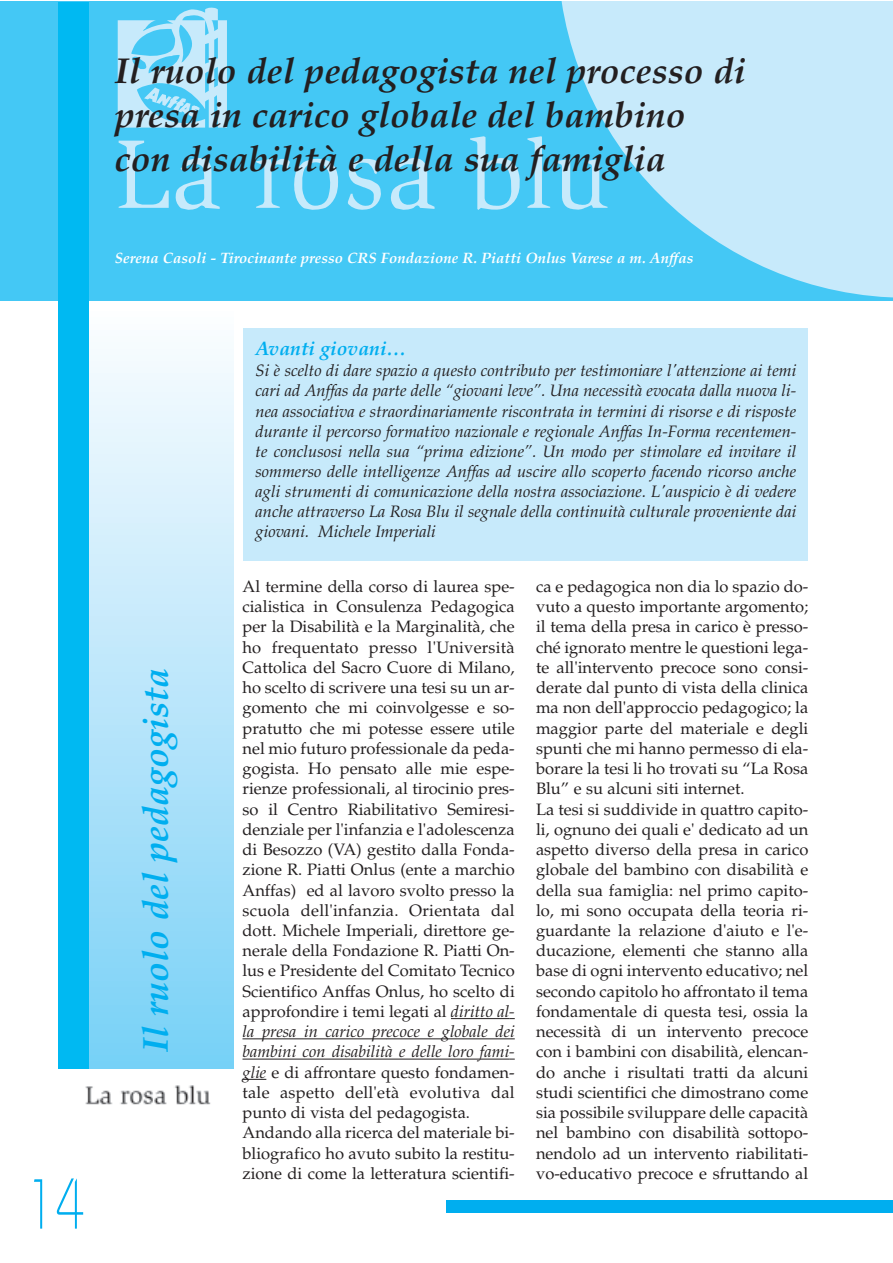
<style>
.page{position:relative;width:893px;height:1263px;background:#fff}
.page>*{position:absolute;margin:0;border:0;box-sizing:border-box;transform-origin:0 0}
.t1{font:300 70.5px "Bauhaus";color:#00aeef;scale:.75 1}
.t2{font:italic 700 36px/43.8px "Palatino";color:#231f20}
.t3{font:italic 700 36px "Palatino";color:#00aeef}
.t4{font:italic 700 19.5px "Palatino";color:#00aeef}
.t5{font:16.5px/20.2px "Palatino";color:#231f20}
.t6{font:italic 16.5px/20.1px "Palatino";color:#231f20;text-align:justify}
.t7{font:italic 700 15px "Palatino";color:#fff}
.s1{font-style:italic}
</style>
<div class="page">
<div style="left:0;top:2px;width:892px;height:299px;background:#44c8f5"></div>
<div style="left:89px;top:301px;width:144px;height:768px;background:linear-gradient(to bottom,#fffeff,#79d0f7)"></div>
<div style="left:58px;top:2px;width:31px;height:1067px;background:#00b9f2"></div>
<svg style="left:561px;top:2px;width:331px;height:296px;fill:#c7eafb"></svg>
<svg style="left:119px;top:141px;width:101px;height:69px"></svg>
<svg style="left:256px;top:158px;width:82px;height:52px"></svg>
<svg style="left:347px;top:158px;width:87px;height:52px"></svg>
<svg style="left:470px;top:136px;width:137px;height:75px"></svg>
<svg style="left:118px;top:7px;width:109px;height:121px"></svg>
<img style="left:85px;top:1086px;width:126px;height:19px">
<hr style="left:451px;top:1018px;width:58px;height:1px;background:#231f20">
<hr style="left:242px;top:1038px;width:35px;height:1px;background:#231f20">
<hr style="left:276px;top:1038px;width:111px;height:1px;background:#231f20">
<hr style="left:386px;top:1038px;width:128px;height:1px;background:#231f20">
<hr style="left:242px;top:1059px;width:224px;height:1px;background:#231f20">
<hr style="left:466px;top:1059px;width:43px;height:1px;background:#231f20">
<svg style="left:242px;top:1079px;width:24px;height:1px"></svg>
<div style="left:446px;top:1201px;width:446px;height:12px;background:#00aeef"></div>
<div style="left:243px;top:329px;width:565px;height:232px;background:#c7eafb"></div>
<h1 class="t1" style="left:26px;top:1179px;width:80px">14</h1>
<h2 class="t2" style="left:115px;top:53px;width:632px">Il ruolo del pedagogista nel processo di presa in carico globale del bambino con disabilità e della sua famiglia</h2>
<p class="t7" style="left:115px;top:252px;width:580px">Serena Casoli - Tirocinante presso CRS Fondazione R. Piatti Onlus Varese a m. Anffas</p>
<h2 class="t3" style="left:141px;top:1052px;width:385px;rotate:-90deg">Il ruolo del pedagogista</h2>
<p class="t4" style="left:255px;top:341px;width:152px">Avanti giovani…</p>
<p class="t6" style="left:255px;top:363px;width:542px">Si è scelto di dare spazio a questo contributo per testimoniare l'attenzione ai temi cari ad Anffas da parte delle “giovani leve”. Una necessità evocata dalla nuova li&shy;nea associativa e straordinariamente riscontrata in termini di risorse e di risposte durante il percorso formativo nazionale e regionale Anffas In-Forma recentemen&shy;te conclusosi nella sua “prima edizione”. Un modo per stimolare ed invitare il sommerso delle intelligenze Anffas ad uscire allo scoperto facendo ricorso anche agli strumenti di comunicazione della nostra associazione. L'auspicio è di vedere anche attraverso La Rosa Blu il segnale della continuità culturale proveniente dai giovani. Michele Imperiali</p>
<p class="t5" style="left:242px;top:578px;width:274px">Al termine della corso di laurea spe&shy;cialistica in Consulenza Pedagogica per la Disabilità e la Marginalità, che ho frequentato presso l'Università Cattolica del Sacro Cuore di Milano, ho scelto di scrivere una tesi su un ar&shy;gomento che mi coinvolgesse e so&shy;pratutto che mi potesse essere utile nel mio futuro professionale da peda&shy;gogista. Ho pensato alle mie espe&shy;rienze professionali, al tirocinio pres&shy;so il Centro Riabilitativo Semiresi&shy;denziale per l'infanzia e l'adolescenza di Besozzo (VA) gestito dalla Fonda&shy;zione R. Piatti Onlus (ente a marchio Anffas) ed al lavoro svolto presso la scuola dell'infanzia. Orientata dal dott. Michele Imperiali, direttore ge&shy;nerale della Fondazione R. Piatti On&shy;lus e Presidente del Comitato Tecnico Scientifico Anffas Onlus, ho scelto di approfondire i temi legati al <span class="s1">diritto al&shy;la presa in carico precoce e globale dei bambini con disabilità e delle loro fami&shy;glie</span> e di affrontare questo fondamen&shy;tale aspetto dell'età evolutiva dal punto di vista del pedagogista.<br>Andando alla ricerca del materiale bi&shy;bliografico ho avuto subito la restitu&shy;zione di come la letteratura scientifi-</p>
<p class="t5" style="left:536px;top:578px;width:274px">ca e pedagogica non dia lo spazio do&shy;vuto a questo importante argomento; il tema della presa in carico è presso&shy;ché ignorato mentre le questioni lega&shy;te all'intervento precoce sono consi&shy;derate dal punto di vista della clinica ma non dell'approccio pedagogico; la maggior parte del materiale e degli spunti che mi hanno permesso di ela&shy;borare la tesi li ho trovati su “La Rosa Blu” e su alcuni siti internet.<br>La tesi si suddivide in quattro capito&shy;li, ognuno dei quali e' dedicato ad un aspetto diverso della presa in carico globale del bambino con disabilità e della sua famiglia: nel primo capito&shy;lo, mi sono occupata della teoria ri&shy;guardante la relazione d'aiuto e l'e&shy;ducazione, elementi che stanno alla base di ogni intervento educativo; nel secondo capitolo ho affrontato il tema fondamentale di questa tesi, ossia la necessità di un intervento precoce con i bambini con disabilità, elencan&shy;do anche i risultati tratti da alcuni studi scientifici che dimostrano come sia possibile sviluppare delle capacità nel bambino con disabilità sottopo&shy;nendolo ad un intervento riabilitati&shy;vo-educativo precoce e sfruttando al</p>
</div>
